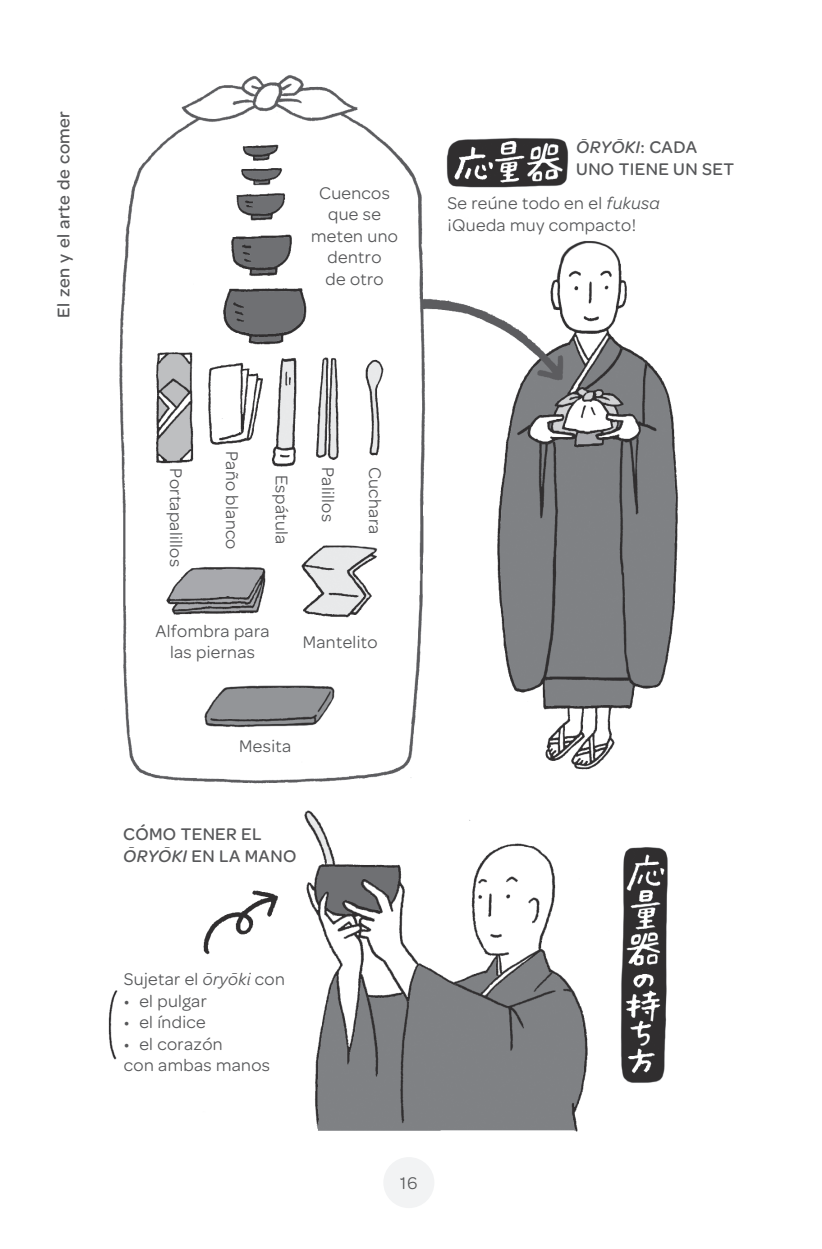
<style>
.page{position:relative;width:822px;height:1249px;background:#fff}
.page>*{position:absolute;margin:0;border:0;box-sizing:border-box;transform-origin:0 0}
.t1{font:18px/21.6px "Omnes";letter-spacing:.02em;color:#57585a}
.t2{font:500 18px/21.6px "Omnes";letter-spacing:.02em;color:#57585a}
.t3{font:italic 300 18px "Omnes";color:#57585a}
.s1{font-style:italic}
</style>
<div class="page">
<div style="left:383px;top:1157px;width:51px;height:51px;background:#f2f3f4;border-radius:50%"></div>
<img style="left:119px;top:75px;width:560px;height:1057px">
<img style="left:108px;top:978px;width:24px;height:87px">
<p class="t2" style="left:53px;top:318px;width:208px;rotate:-90deg">El zen y el arte de comer</p>
<p class="t1" style="left:311px;top:182px;width:88px;text-align:center">Cuencos que se meten uno dentro<br>de otro</p>
<p class="t3" style="left:581px;top:128px;width:43px">- -</p>
<p class="t2" style="left:576px;top:137px;width:159px"><span class="s1">ORYOKI</span>: CADA<br>UNO TIENE UN SET</p>
<p class="t1" style="left:447px;top:193px;width:214px">Se reúne todo en el <span class="s1">fukusa </span>¡Queda muy compacto!</p>
<p class="t1" style="left:187px;top:468px;width:100px;rotate:90deg">Portapalillos</p>
<p class="t1" style="left:243px;top:451px;width:100px;rotate:90deg">Paño blanco</p>
<p class="t1" style="left:292px;top:475px;width:71px;rotate:90deg">Espátula</p>
<p class="t1" style="left:339px;top:467px;width:56px;rotate:90deg">Palillos</p>
<p class="t1" style="left:386px;top:467px;width:69px;rotate:90deg">Cuchara</p>
<p class="t1" style="left:155px;top:620px;width:116px;text-align:center">Alfombra para las piernas</p>
<p class="t1" style="left:303px;top:631px;width:76px">Mantelito</p>
<p class="t1" style="left:239px;top:735px;width:53px">Mesita</p>
<p class="t2" style="left:123px;top:823px;width:175px">CÓMO TENER EL<br><span class="s1">ORYOKI</span> EN LA MANO</p>
<p class="t3" style="left:129px;top:836px;width:43px">- -</p>
<p class="t1" style="left:124px;top:968px;width:162px">Sujetar el <span class="s1">oryoki</span> con</p>
<p class="t1" style="left:124px;top:990px;width:84px">• el pulgar</p>
<p class="t1" style="left:124px;top:1011px;width:83px">• el índice</p>
<p class="t1" style="left:124px;top:1033px;width:148px">• el corazón<br>con ambas manos</p>
<p class="t3" style="left:206px;top:962px;width:34px">- -</p>
<p class="t1" style="left:400px;top:1172px;width:19px">16</p>
</div>
